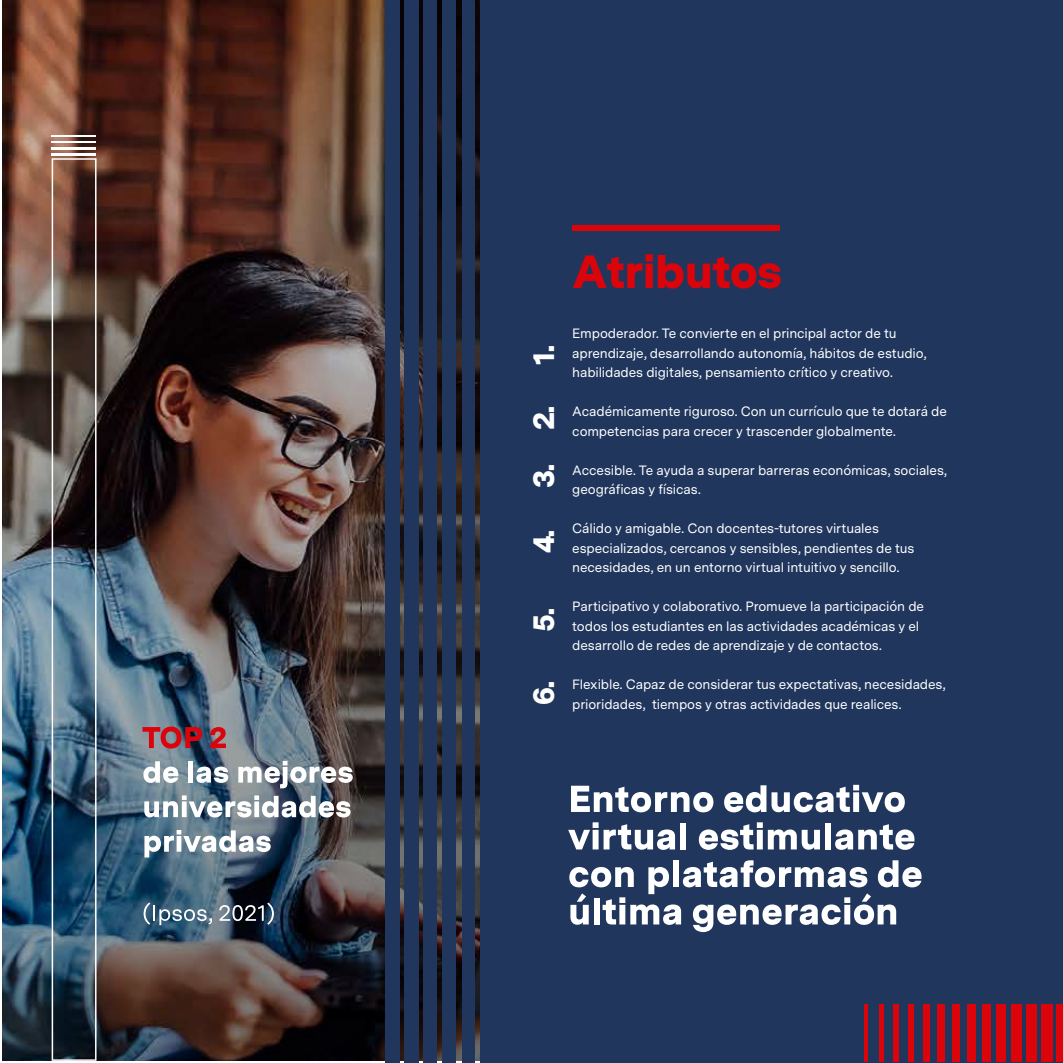
<style>
.page{position:relative;width:1063px;height:1063px;background:#fff}
.page>*{position:absolute;margin:0;border:0;box-sizing:border-box;transform-origin:0 0}
.t1{font:900 46.5px "Messina Sans";letter-spacing:-.02em;color:#db040b}
.t2{font:900 30px "Messina Sans";color:#fff}
.t3{font:13.5px/19.5px "Messina Sans";letter-spacing:-.01em;color:#fff}
</style>
<div class="page">
<img style="left:2px;top:0;width:479px;height:1061px">
<div style="left:385px;top:0;width:15px;height:1063px;background:#20365d"></div>
<div style="left:404px;top:0;width:15px;height:1063px;background:#20365d"></div>
<div style="left:423px;top:0;width:14px;height:1063px;background:#20365d"></div>
<div style="left:443px;top:0;width:13px;height:1063px;background:#20365d"></div>
<div style="left:462px;top:0;width:12px;height:1063px;background:#20365d"></div>
<div style="left:481px;top:0;width:12px;height:1063px;background:#20365d"></div>
<div style="left:488px;top:0;width:575px;height:1063px;background:#20365d"></div>
<div style="left:572px;top:225px;width:208px;height:6px;background:#db040b"></div>
<svg style="left:143px;top:727px;width:59px;height:22px"></svg>
<svg style="left:210px;top:727px;width:16px;height:21px"></svg>
<svg style="left:143px;top:761px;width:35px;height:22px"></svg>
<hr style="left:189px;top:761px;width:4px;height:22px;background:#fff">
<svg style="left:196px;top:767px;width:32px;height:16px"></svg>
<svg style="left:238px;top:761px;width:115px;height:27px"></svg>
<svg style="left:144px;top:795px;width:207px;height:22px"></svg>
<svg style="left:144px;top:830px;width:127px;height:27px"></svg>
<svg style="left:144px;top:903px;width:68px;height:22px"></svg>
<svg style="left:219px;top:903px;width:55px;height:22px"></svg>
<img style="left:52px;top:158px;width:45px;height:903px">
<svg style="left:571px;top:786px;width:142px;height:26px"></svg>
<svg style="left:724px;top:785px;width:42px;height:27px"></svg>
<svg style="left:772px;top:785px;width:133px;height:27px"></svg>
<svg style="left:568px;top:822px;width:107px;height:28px"></svg>
<div style="left:680px;top:823px;width:6px;height:26px;background:#fff"></div>
<svg style="left:699px;top:822px;width:121px;height:28px"></svg>
<div style="left:825px;top:823px;width:6px;height:26px;background:#fff"></div>
<svg style="left:835px;top:824px;width:79px;height:26px"></svg>
<svg style="left:569px;top:860px;width:353px;height:72px"></svg>
<div style="left:1056px;top:1004px;width:7px;height:58px;background:#db040b"></div>
<div style="left:1041px;top:1004px;width:11px;height:58px;background:#db040b"></div>
<div style="left:1026px;top:1004px;width:11px;height:58px;background:#db040b"></div>
<div style="left:1011px;top:1004px;width:11px;height:58px;background:#db040b"></div>
<div style="left:997px;top:1004px;width:9px;height:58px;background:#db040b"></div>
<div style="left:982px;top:1004px;width:9px;height:58px;background:#db040b"></div>
<div style="left:967px;top:1004px;width:9px;height:58px;background:#db040b"></div>
<div style="left:953px;top:1004px;width:7px;height:58px;background:#db040b"></div>
<div style="left:938px;top:1004px;width:7px;height:58px;background:#db040b"></div>
<div style="left:923px;top:1004px;width:6px;height:58px;background:#db040b"></div>
<div style="left:908px;top:1004px;width:6px;height:58px;background:#db040b"></div>
<div style="left:894px;top:1004px;width:5px;height:58px;background:#db040b"></div>
<hr style="left:879px;top:1004px;width:4px;height:58px;background:#db040b">
<hr style="left:864px;top:1004px;width:4px;height:58px;background:#db040b">
<hr style="left:51px;top:153px;width:45px;height:3px;background:#fff">
<hr style="left:51px;top:147px;width:45px;height:2px;background:#fff">
<hr style="left:51px;top:141px;width:45px;height:2px;background:#fff">
<hr style="left:51px;top:135px;width:45px;height:2px;background:#fff">
<h2 class="t2" style="left:521px;top:365px;width:21px;rotate:-90deg">1.</h2>
<h2 class="t2" style="left:521px;top:553px;width:149px;rotate:-90deg">4. 3. 2.</h2>
<h2 class="t2" style="left:521px;top:705px;width:98px;rotate:-90deg">6. 5.</h2>
<h1 class="t1" style="left:572px;top:237px;width:212px">Atributos</h1>
<p class="t3" style="left:572px;top:323px;width:356px">Empoderador. Te convierte en el principal actor de tu aprendizaje, desarrollando autonomía, hábitos de estudio, habilidades digitales, pensamiento crítico y creativo.</p>
<p class="t3" style="left:572px;top:401px;width:376px">Académicamente riguroso. Con un currículo que te dotará de competencias para crecer y trascender globalmente.</p>
<p class="t3" style="left:572px;top:460px;width:376px">Accesible. Te ayuda a superar barreras económicas, sociales, geográficas y físicas.</p>
<p class="t3" style="left:572px;top:518px;width:344px">Cálido y amigable. Con docentes-tutores virtuales especializados, cercanos y sensibles, pendientes de tus necesidades, en un entorno virtual intuitivo y sencillo.</p>
<p class="t3" style="left:572px;top:596px;width:353px">Participativo y colaborativo. Promueve la participación de todos los estudiantes en las actividades académicas y el desarrollo de redes de aprendizaje y de contactos.</p>
<p class="t3" style="left:572px;top:674px;width:375px">Flexible. Capaz de considerar tus expectativas, necesidades, prioridades, tiempos y otras actividades que realices.</p>
</div>
